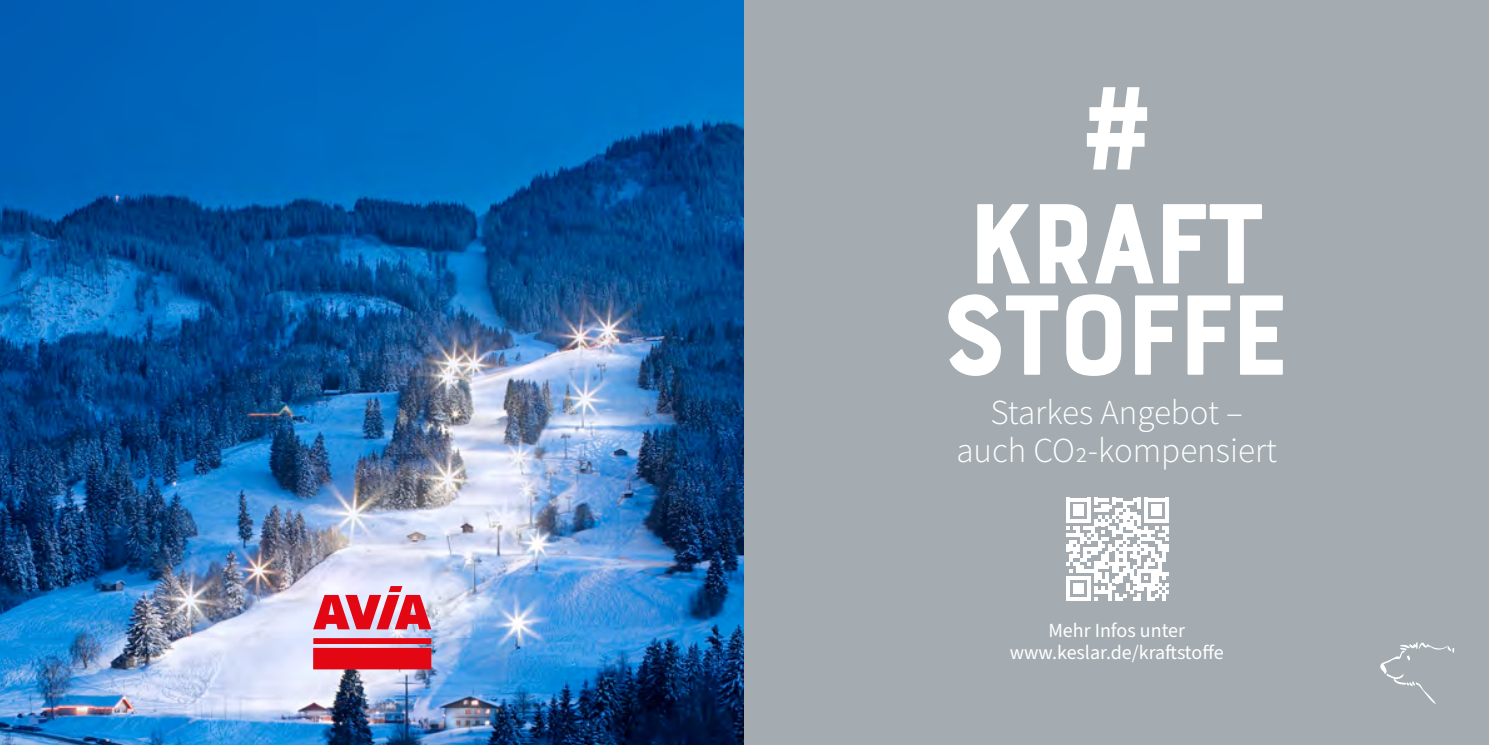
<style>
.page{position:relative;width:1489px;height:745px;background:#fff}
.page>*{position:absolute;margin:0;border:0;box-sizing:border-box;transform-origin:0 0}
.t1{font:900 126.5px "Source Sans Pro";color:#fff}
.t2{font:120px/91.2px "Bourton Base";letter-spacing:-.06em;color:#fff}
.t3{font:300 35px/37.5px "Source Sans Pro";color:#fff;text-align:center}
.t4{font:20px/22.5px "Source Sans Pro";color:#fff;text-align:center}
</style>
<div class="page">
<img style="left:0;top:0;width:744px;height:744px">
<svg style="left:313px;top:585px;width:118px;height:84px;background:#e05f70"></svg>
<div style="left:744px;top:0;width:744px;height:744px;background:#a4acb1"></div>
<svg style="left:1066px;top:497px;width:102px;height:103px"></svg>
<svg style="left:1380px;top:642px;width:73px;height:61px"></svg>
<h1 class="t1" style="left:1082px;top:40px;width:70px">#</h1>
<h2 class="t2" style="left:941px;top:201px;width:352px">KRAFT<br>STOFFE</h2>
<h3 class="t3" style="left:956px;top:393px;width:322px">Starkes Angebot – auch CO2-kompensiert</h3>
<p class="t4" style="left:1009px;top:619px;width:215px">Mehr Infos unter www.keslar.de/kraftstoffe</p>
</div>
